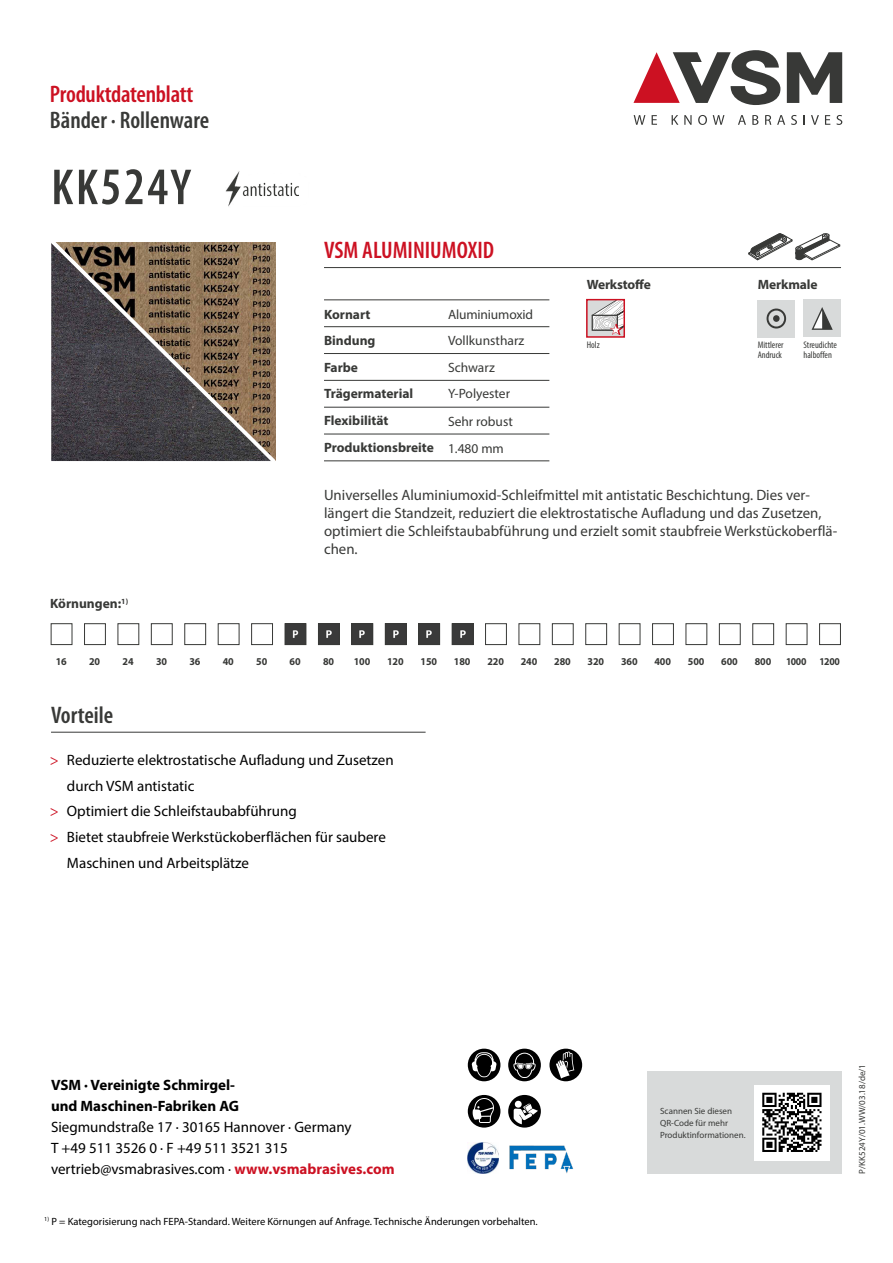
<style>
.page{position:relative;width:893px;height:1263px;background:#fff}
.page>*{position:absolute;margin:0;border:0;box-sizing:border-box;transform-origin:0 0}
.t1{font:600 condensed 51px "Myriad Pro";color:#383937}
.t2{font:600 condensed 24px "Myriad Pro";letter-spacing:-.01em;color:#c12}
.t3{font:600 condensed 24px "Myriad Pro";color:#383937}
.t4{font:15px/21px "Myriad Pro";color:#000}
.t5{font:15px/18px "Myriad Pro";color:#383937}
.t6{font:700 15px/21px "Myriad Pro";color:#000}
.t7{font:700 13.5px/26.4px "Myriad Pro";color:#383937}
.t8{font:13.5px "Myriad Pro";color:#383937}
.t9{font:10.5px "Myriad Pro";color:#000}
.t10{font:700 10.5px "Myriad Pro";letter-spacing:-.01em;color:#383937;scale:.96 1}
.t11{font:700 10.5px "Myriad Pro";letter-spacing:-.01em;color:#383937;scale:.9 1}
.t12{font:condensed 9.6px/9.3px "Myriad Pro";color:#383937}
.t13{font:9px/12px "Myriad Pro";color:#383937}
.s1{font-size:53.1px}
.s2{color:#c12}
.s3{font-weight:700;color:#c12}
</style>
<div class="page">
<svg style="left:51px;top:242px;width:225px;height:219px;background:#63574e"></svg>
<hr style="left:324px;top:267px;width:517px;height:1px;background:#383937">
<hr style="left:51px;top:732px;width:375px;height:1px;background:#383937">
<div style="left:648px;top:1071px;width:194px;height:103px;background:#d8dada"></div>
<div style="left:754px;top:1085px;width:76px;height:75px;background:#fff"></div>
<svg style="left:633px;top:50px;width:147px;height:55px"></svg>
<svg style="left:787px;top:52px;width:55px;height:51px"></svg>
<svg style="left:634px;top:115px;width:11px;height:10px"></svg>
<svg style="left:652px;top:115px;width:5px;height:10px"></svg>
<svg style="left:672px;top:115px;width:6px;height:10px"></svg>
<svg style="left:684px;top:115px;width:8px;height:10px"></svg>
<svg style="left:698px;top:115px;width:9px;height:10px"></svg>
<svg style="left:713px;top:115px;width:11px;height:10px"></svg>
<svg style="left:738px;top:115px;width:8px;height:10px"></svg>
<svg style="left:752px;top:115px;width:6px;height:10px"></svg>
<svg style="left:765px;top:115px;width:6px;height:10px"></svg>
<svg style="left:777px;top:115px;width:8px;height:10px"></svg>
<svg style="left:791px;top:115px;width:6px;height:10px"></svg>
<svg style="left:811px;top:115px;width:8px;height:10px"></svg>
<svg style="left:825px;top:115px;width:5px;height:10px"></svg>
<svg style="left:836px;top:115px;width:6px;height:10px"></svg>
<hr style="left:324px;top:326px;width:225px;height:1px;background:#383937">
<hr style="left:324px;top:407px;width:225px;height:1px;background:#383937">
<hr style="left:324px;top:300px;width:225px;height:1px;background:#383937">
<hr style="left:324px;top:380px;width:225px;height:1px;background:#383937">
<hr style="left:324px;top:353px;width:225px;height:1px;background:#383937">
<hr style="left:324px;top:434px;width:225px;height:1px;background:#383937">
<hr style="left:324px;top:461px;width:225px;height:1px;background:#383937">
<img style="left:468px;top:1142px;width:31px;height:32px">
<svg style="left:762px;top:1092px;width:60px;height:54px"></svg>
<svg style="left:762px;top:1093px;width:59px;height:59px"></svg>
<div style="left:468px;top:1049px;width:32px;height:32px;background:#000;border-radius:50%"></div>
<svg style="left:472px;top:1052px;width:24px;height:25px"></svg>
<div style="left:468px;top:1095px;width:32px;height:32px;background:#000;border-radius:50%"></div>
<svg style="left:473px;top:1098px;width:21px;height:25px"></svg>
<div style="left:508px;top:1049px;width:33px;height:32px;background:#000;border-radius:50%"></div>
<svg style="left:513px;top:1053px;width:23px;height:25px"></svg>
<div style="left:508px;top:1095px;width:33px;height:32px;background:#000;border-radius:50%"></div>
<svg style="left:514px;top:1101px;width:24px;height:23px"></svg>
<div style="left:549px;top:1049px;width:33px;height:32px;background:#000;border-radius:50%"></div>
<svg style="left:556px;top:1051px;width:18px;height:27px"></svg>
<div style="left:758px;top:300px;width:37px;height:37px;background:#d8dada"></div>
<svg style="left:767px;top:309px;width:19px;height:19px"></svg>
<div style="left:803px;top:300px;width:38px;height:37px;background:#d8dada"></div>
<svg style="left:812px;top:307px;width:21px;height:23px"></svg>
<svg style="left:589px;top:302px;width:3px;height:33px"></svg>
<div style="left:51px;top:623px;width:21px;height:22px;border:1px solid #383937"></div>
<div style="left:84px;top:623px;width:22px;height:22px;border:1px solid #383937"></div>
<div style="left:118px;top:623px;width:21px;height:22px;border:1px solid #383937"></div>
<img style="left:420px;top:625px;width:18px;height:18px">
<div style="left:418px;top:623px;width:22px;height:22px;border:1px solid #383937"></div>
<div style="left:151px;top:623px;width:22px;height:22px;border:1px solid #383937"></div>
<img style="left:454px;top:625px;width:17px;height:18px">
<div style="left:452px;top:623px;width:21px;height:22px;border:1px solid #383937"></div>
<div style="left:184px;top:623px;width:22px;height:22px;border:1px solid #383937"></div>
<div style="left:485px;top:623px;width:22px;height:22px;border:1px solid #383937"></div>
<div style="left:218px;top:623px;width:21px;height:22px;border:1px solid #383937"></div>
<div style="left:519px;top:623px;width:21px;height:22px;border:1px solid #383937"></div>
<div style="left:552px;top:623px;width:22px;height:22px;border:1px solid #383937"></div>
<img style="left:287px;top:625px;width:17px;height:18px">
<div style="left:285px;top:623px;width:21px;height:22px;border:1px solid #383937"></div>
<div style="left:585px;top:623px;width:22px;height:22px;border:1px solid #383937"></div>
<img style="left:320px;top:625px;width:18px;height:18px">
<div style="left:318px;top:623px;width:22px;height:22px;border:1px solid #383937"></div>
<div style="left:619px;top:623px;width:21px;height:22px;border:1px solid #383937"></div>
<div style="left:686px;top:623px;width:21px;height:22px;border:1px solid #383937"></div>
<img style="left:387px;top:625px;width:18px;height:18px">
<div style="left:385px;top:623px;width:22px;height:22px;border:1px solid #383937"></div>
<div style="left:752px;top:623px;width:22px;height:22px;border:1px solid #383937"></div>
<div style="left:819px;top:623px;width:22px;height:22px;border:1px solid #383937"></div>
<div style="left:786px;top:623px;width:21px;height:22px;border:1px solid #383937"></div>
<div style="left:719px;top:623px;width:22px;height:22px;border:1px solid #383937"></div>
<div style="left:652px;top:623px;width:22px;height:22px;border:1px solid #383937"></div>
<div style="left:251px;top:623px;width:22px;height:22px;border:1px solid #383937"></div>
<img style="left:353px;top:625px;width:18px;height:18px">
<div style="left:351px;top:623px;width:22px;height:22px;border:1px solid #383937"></div>
<img style="left:509px;top:1145px;width:65px;height:28px">
<img style="left:225px;top:171px;width:74px;height:36px">
<svg style="left:748px;top:233px;width:92px;height:36px"></svg>
<div style="left:586px;top:299px;width:39px;height:39px;border:2px solid #c12"></div>
<svg style="left:592px;top:300px;width:32px;height:35px"></svg>
<h2 class="t2" style="left:50px;top:81px;width:145px">Produktdatenblatt</h2>
<h2 class="t3" style="left:50px;top:106px;width:161px">Bänder · Rollenware</h2>
<h1 class="t1" style="left:51px;top:159px;width:141px">KK<span class="s1">524</span>Y</h1>
<p class="t7" style="left:50px;top:590px;width:79px">Körnungen:<sup>1)</sup></p>
<h2 class="t2" style="left:324px;top:237px;width:172px">VSM ALUMINIUMOXID</h2>
<p class="t7" style="left:324px;top:300px;width:48px">Kornart</p>
<p class="t8" style="left:448px;top:306px;width:87px">Aluminiumoxid</p>
<p class="t7" style="left:324px;top:327px;width:53px">Bindung<br>Farbe</p>
<p class="t8" style="left:448px;top:332px;width:78px">Vollkunstharz</p>
<p class="t8" style="left:448px;top:359px;width:48px">Schwarz</p>
<p class="t7" style="left:324px;top:380px;width:91px">Trägermaterial</p>
<p class="t8" style="left:448px;top:386px;width:64px">Y-Polyester</p>
<p class="t7" style="left:324px;top:407px;width:66px">Flexibilität</p>
<p class="t8" style="left:448px;top:413px;width:66px">Sehr robust</p>
<p class="t7" style="left:324px;top:434px;width:111px">Produktionsbreite</p>
<p class="t8" style="left:448px;top:440px;width:57px">1.480 mm</p>
<p class="t7" style="left:587px;top:271px;width:66px">Werkstoffe</p>
<p class="t7" style="left:758px;top:271px;width:61px">Merkmale</p>
<p class="t12" style="left:587px;top:340px;width:14px">Holz</p>
<p class="t12" style="left:758px;top:340px;width:27px">Mittlerer<br>Andruck</p>
<p class="t12" style="left:803px;top:340px;width:35px">Streudichte halboffen</p>
<p class="t5" style="left:324px;top:486px;width:515px">Universelles Aluminiumoxid-Schleifmittel mit antistatic Beschichtung. Dies ver&shy;längert die Standzeit, reduziert die elektrostatische Aufladung und das Zusetzen, optimiert die Schleifstaubabführung und erzielt somit staubfreie Werkstückoberflä&shy;chen.</p>
<p class="t10" style="left:56px;top:655px;width:13px">16</p>
<p class="t10" style="left:89px;top:655px;width:13px">20</p>
<p class="t10" style="left:123px;top:655px;width:13px">24</p>
<p class="t10" style="left:156px;top:655px;width:13px">30</p>
<p class="t10" style="left:189px;top:655px;width:13px">36</p>
<p class="t10" style="left:223px;top:655px;width:13px">40</p>
<p class="t10" style="left:256px;top:655px;width:13px">50</p>
<p class="t10" style="left:290px;top:655px;width:13px">60</p>
<p class="t10" style="left:323px;top:655px;width:13px">80</p>
<p class="t10" style="left:354px;top:655px;width:19px">100</p>
<p class="t10" style="left:387px;top:655px;width:19px">120</p>
<p class="t10" style="left:421px;top:655px;width:19px">150</p>
<p class="t10" style="left:454px;top:655px;width:19px">180</p>
<p class="t10" style="left:487px;top:655px;width:19px">220</p>
<p class="t10" style="left:521px;top:655px;width:19px">240</p>
<p class="t10" style="left:554px;top:655px;width:19px">280</p>
<p class="t10" style="left:588px;top:655px;width:19px">320</p>
<p class="t10" style="left:621px;top:655px;width:19px">360</p>
<p class="t10" style="left:654px;top:655px;width:19px">400</p>
<p class="t10" style="left:688px;top:655px;width:19px">500</p>
<p class="t10" style="left:721px;top:655px;width:19px">600</p>
<p class="t10" style="left:755px;top:655px;width:19px">800</p>
<p class="t11" style="left:786px;top:655px;width:61px">1000 1200</p>
<h2 class="t3" style="left:51px;top:702px;width:64px">Vorteile</h2>
<p class="t4" style="left:50px;top:750px;width:345px"><span class="s2">&gt;</span> Reduzierte elektrostatische Aufladung und Zusetzen</p>
<p class="t4" style="left:67px;top:775px;width:129px">durch VSM antistatic</p>
<p class="t4" style="left:50px;top:801px;width:248px"><span class="s2">&gt;</span> Optimiert die Schleifstaubabführung</p>
<p class="t4" style="left:50px;top:826px;width:337px"><span class="s2">&gt;</span> Bietet staubfreie Werkstückoberflächen für saubere</p>
<p class="t4" style="left:67px;top:852px;width:184px">Maschinen und Arbeitsplätze</p>
<p class="t6" style="left:51px;top:1074px;width:190px">VSM · Vereinigte Schmirgel&shy;und Maschinen-Fabriken AG</p>
<p class="t4" style="left:51px;top:1116px;width:345px">Siegmundstraße 17 · 30165 Hannover · Germany<br>T +49 511 3526 0 · F +49 511 3521 315 vertrieb@vsmabrasives.com · <span class="s3">www.vsmabrasives.com</span></p>
<p class="t9" style="left:44px;top:1215px;width:495px"><sup>1)</sup> P = Kategorisierung nach FEPA-Standard. Weitere Körnungen auf Anfrage. Technische Änderungen vorbehalten.</p>
<p class="t13" style="left:660px;top:1105px;width:87px">Scannen Sie diesen<br>QR-Code für mehr<br>Produktinformationen.</p>
<p class="t13" style="left:856px;top:1174px;width:111px;rotate:-90deg">P/KK524Y/01.WW/03.18/de/1</p>
</div>
